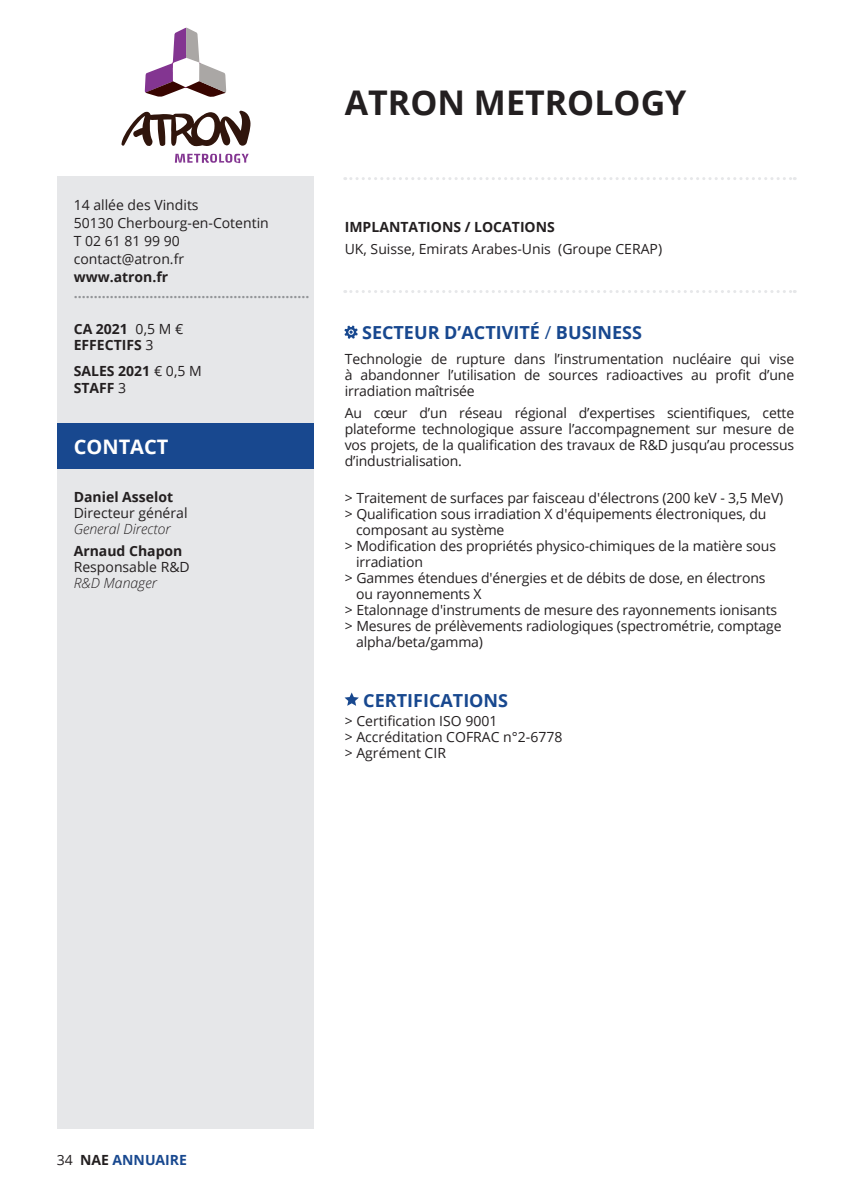
<style>
.page{position:relative;width:851px;height:1191px;background:#fff}
.page>*{position:absolute;margin:0;border:0;box-sizing:border-box;transform-origin:0 0}
.t1{font:700 34px "Open Sans";color:#231f20}
.t2{font:700 20px "Open Sans";color:#fff}
.t3{font:700 18px "Open Sans";color:#18488f}
.t4{font:14px/16px "Open Sans";letter-spacing:-.01em;color:#231f20;text-align:justify}
.t5{font:700 14px/16px "Open Sans";color:#231f20}
.t6{font:700 14px "Open Sans";color:#939598}
.t7{font:italic 300 14px "Open Sans";color:#231f20}
.t8{font:700 14px "Open Sans";color:#18488f}
.s1{font-weight:400}
.s2{font-weight:400;color:#231f20}
.s3{color:#231f20}
</style>
<div class="page">
<div style="left:57px;top:177px;width:256px;height:951px;background:#e6e7e9"></div>
<svg style="left:345px;top:177px;width:450px;height:3px"></svg>
<svg style="left:345px;top:325px;width:12px;height:14px"></svg>
<svg style="left:345px;top:692px;width:13px;height:14px"></svg>
<div style="left:57px;top:424px;width:256px;height:45px;background:#18488f"></div>
<svg style="left:145px;top:28px;width:81px;height:69px"></svg>
<svg style="left:175px;top:154px;width:74px;height:9px"></svg>
<svg style="left:121px;top:111px;width:129px;height:35px"></svg>
<svg style="left:345px;top:290px;width:450px;height:3px"></svg>
<p class="t4" style="left:74px;top:195px;width:196px;line-height:18px;text-align:left">14 allée des Vindits<br>50130 Cherbourg-en-Cotentin<br>T 02 61 81 99 90 contact@atron.fr</p>
<p class="t5" style="left:74px;top:269px;width:96px">www.atron.fr</p>
<p class="t6" style="left:74px;top:283px;width:237px">...........................................................</p>
<p class="t5" style="left:74px;top:321px;width:111px">CA 2021 <span class="s1">0,5 M €<br></span>EFFECTIFS <span class="s1">3</span></p>
<p class="t5" style="left:74px;top:362px;width:129px;line-height:16.8px">SALES 2021 <span class="s1">€ 0,5 M<br></span>STAFF <span class="s1">3</span></p>
<h2 class="t2" style="left:74px;top:432px;width:96px">CONTACT</h2>
<p class="t5" style="left:74px;top:489px;width:101px">Daniel Asselot</p>
<p class="t4" style="left:74px;top:505px;width:115px">Directeur général</p>
<p class="t7" style="left:74px;top:519px;width:98px">General Director</p>
<p class="t5" style="left:74px;top:542px;width:110px">Arnaud Chapon</p>
<p class="t4" style="left:74px;top:558px;width:117px">Responsable R&amp;D</p>
<p class="t7" style="left:74px;top:573px;width:85px">R&amp;D Manager</p>
<h1 class="t1" style="left:345px;top:79px;width:343px">ATRON METROLOGY</h1>
<p class="t5" style="left:345px;top:219px;width:212px">IMPLANTATIONS / LOCATIONS</p>
<p class="t4" style="left:345px;top:240px;width:319px">UK, Suisse, Emirats Arabes-Unis (Groupe CERAP)</p>
<p class="t3" style="left:362px;top:320px;width:281px">SECTEUR D’ACTIVITÉ <span class="s1">/</span> BUSINESS</p>
<p class="t4" style="left:345px;top:350px;width:451px">Technologie de rupture dans l’instrumentation nucléaire qui vise à abandonner l’utilisation de sources radioactives au profit d’une irradiation maîtrisée</p>
<p class="t4" style="left:345px;top:404px;width:451px">Au cœur d’un réseau régional d’expertises scientifiques, cette plateforme technologique assure l’accompagnement sur mesure de vos projets, de la qualification des travaux de R&amp;D jusqu’au processus d’industrialisation.</p>
<p class="t4" style="left:345px;top:490px;width:440px">&gt; Traitement de surfaces par faisceau d'électrons (200 keV - 3,5 MeV)</p>
<p class="t4" style="left:345px;top:506px;width:423px">&gt; Qualification sous irradiation X d'équipements électroniques, du</p>
<p class="t4" style="left:356px;top:522px;width:150px">composant au système</p>
<p class="t4" style="left:345px;top:538px;width:432px">&gt; Modification des propriétés physico-chimiques de la matière sous</p>
<p class="t4" style="left:356px;top:554px;width:68px">irradiation</p>
<p class="t4" style="left:345px;top:570px;width:422px">&gt; Gammes étendues d'énergies et de débits de dose, en électrons</p>
<p class="t4" style="left:356px;top:586px;width:127px">ou rayonnements X</p>
<p class="t4" style="left:345px;top:602px;width:434px">&gt; Etalonnage d'instruments de mesure des rayonnements ionisants</p>
<p class="t4" style="left:345px;top:618px;width:438px">&gt; Mesures de prélèvements radiologiques (spectrométrie, comptage</p>
<p class="t4" style="left:356px;top:634px;width:128px">alpha/beta/gamma)</p>
<p class="t3" style="left:363px;top:687px;width:146px">CERTIFICATIONS</p>
<p class="t4" style="left:345px;top:712px;width:219px;text-align:left">&gt; Certification ISO 9001<br>&gt; Accréditation COFRAC n°2-6778 &gt; Agrément CIR</p>
<p class="t8" style="left:57px;top:1150px;width:132px"><span class="s2">34</span> <span class="s3">NAE</span> ANNUAIRE</p>
</div>
